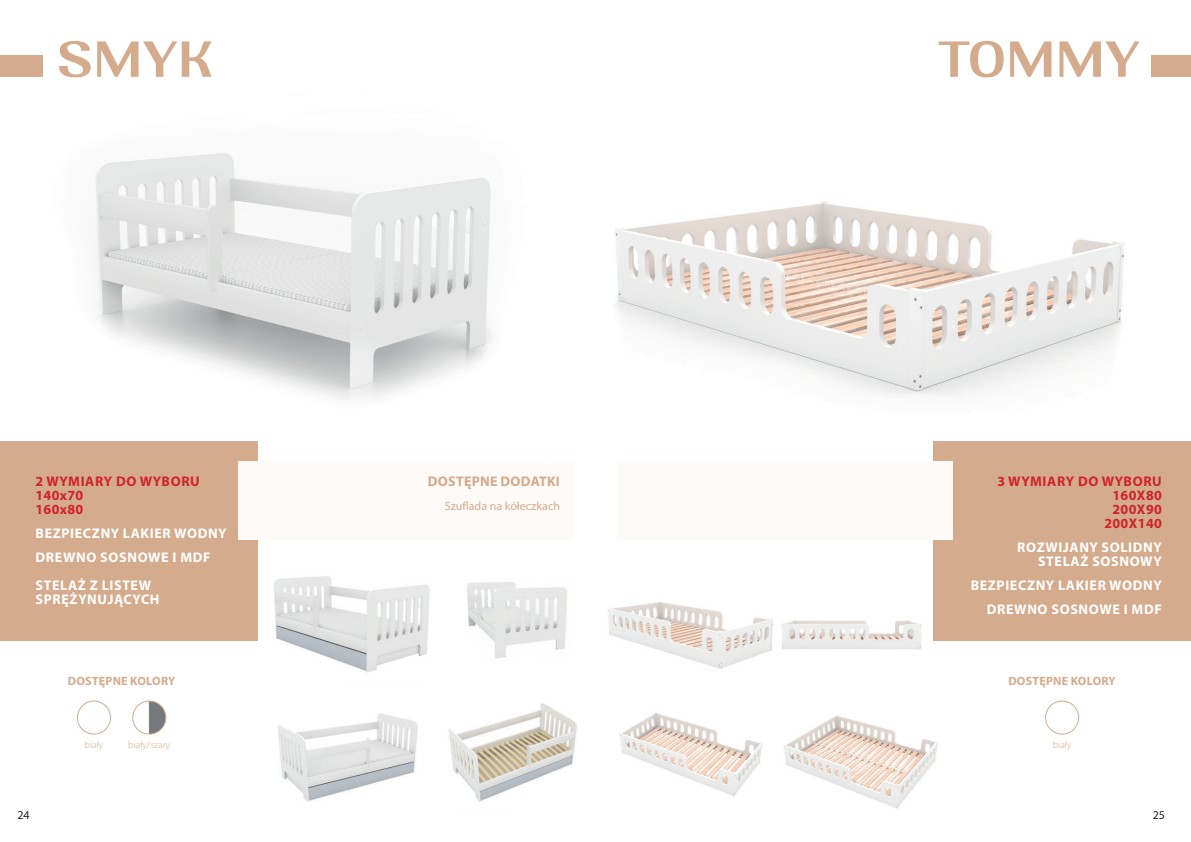
<style>
.page{position:relative;width:1191px;height:842px;background:#fff}
.page>*{position:absolute;margin:0;border:0;box-sizing:border-box;transform-origin:0 0}
.t1{font:60px "Quilon";color:#d4ab8c}
.t2{font:700 14px/24px "Myriad Pro";letter-spacing:.045em;color:#fff}
.t3{font:700 14px/14px "Myriad Pro";letter-spacing:.025em;color:#d1232a}
.t4{font:700 14px "Myriad Pro";letter-spacing:.02em;color:#d4ab8c}
.t5{font:700 12px "Myriad Pro";letter-spacing:.02em;color:#d4ab8c}
.t6{font:12px "Myriad Pro";color:#d4ab8c}
.t7{font:12px "Myriad Pro";color:#231f20}
.t8{font:300 10px "Myriad Pro";color:#d4ab8c}
</style>
<div class="page">
<img style="left:92px;top:153px;width:400px;height:295px">
<img style="left:278px;top:713px;width:140px;height:89px">
<div style="left:0;top:55px;width:43px;height:22px;background:#d4ab8c"></div>
<img style="left:257px;top:556px;width:173px;height:117px">
<img style="left:449px;top:703px;width:128px;height:99px">
<img style="left:467px;top:582px;width:100px;height:77px">
<div style="left:0;top:441px;width:257px;height:200px;background:#d4ab8c"></div>
<div style="left:77px;top:700px;width:34px;height:35px;border:1px solid #d4ab8c;border-radius:50%"></div>
<img style="left:133px;top:701px;width:33px;height:33px;border-radius:17px">
<div style="left:132px;top:700px;width:34px;height:35px;border:1px solid #d4ab8c;border-radius:50%"></div>
<div style="left:239px;top:462px;width:335px;height:78px;background:#fefaf8"></div>
<img style="left:619px;top:713px;width:143px;height:83px">
<img style="left:615px;top:202px;width:510px;height:194px">
<div style="left:1151px;top:55px;width:40px;height:22px;background:#d4ab8c"></div>
<img style="left:608px;top:601px;width:165px;height:68px">
<img style="left:783px;top:715px;width:155px;height:94px">
<img style="left:781px;top:620px;width:141px;height:30px">
<div style="left:933px;top:441px;width:258px;height:200px;background:#d4ab8c"></div>
<div style="left:617px;top:462px;width:335px;height:78px;background:#fefaf8"></div>
<div style="left:1045px;top:700px;width:34px;height:35px;border:1px solid #d4ab8c;border-radius:50%"></div>
<h1 class="t1" style="left:57px;top:28px;width:159px">SMYK</h1>
<h1 class="t1" style="left:938px;top:28px;width:203px">TOMMY</h1>
<p class="t3" style="left:35px;top:474px;width:166px">2 WYMIARY DO WYBORU<br>140x70<br>160x80</p>
<p class="t2" style="left:36px;top:521px;width:193px">BEZPIECZNY LAKIER WODNY<br>DREWNO SOSNOWE I MDF</p>
<p class="t2" style="left:36px;top:578px;width:125px;line-height:14px">STELAŻ Z LISTEW<br>SPRĘŻYNUJĄCYCH</p>
<p class="t4" style="left:428px;top:472px;width:133px">DOSTĘPNE DODATKI</p>
<p class="t6" style="left:445px;top:498px;width:117px">Szuflada na kółeczkach</p>
<p class="t3" style="left:997px;top:474px;width:166px;text-align:right">3 WYMIARY DO WYBORU<br>160X80<br>200X90<br>200X140</p>
<p class="t2" style="left:1017px;top:540px;width:146px;line-height:14px;text-align:right">ROZWIJANY SOLIDNY<br>STELAŻ SOSNOWY</p>
<p class="t2" style="left:970px;top:573px;width:193px;text-align:right">BEZPIECZNY LAKIER WODNY<br>DREWNO SOSNOWE I MDF</p>
<p class="t5" style="left:68px;top:673px;width:109px">DOSTĘPNE KOLORY</p>
<p class="t5" style="left:1008px;top:673px;width:109px">DOSTĘPNE KOLORY</p>
<p class="t8" style="left:85px;top:739px;width:20px">biały</p>
<p class="t8" style="left:128px;top:739px;width:44px">biały/szary</p>
<p class="t8" style="left:1052px;top:739px;width:20px">biały</p>
<p class="t7" style="left:17px;top:808px;width:14px">24</p>
<p class="t7" style="left:1152px;top:808px;width:14px">25</p>
</div>
